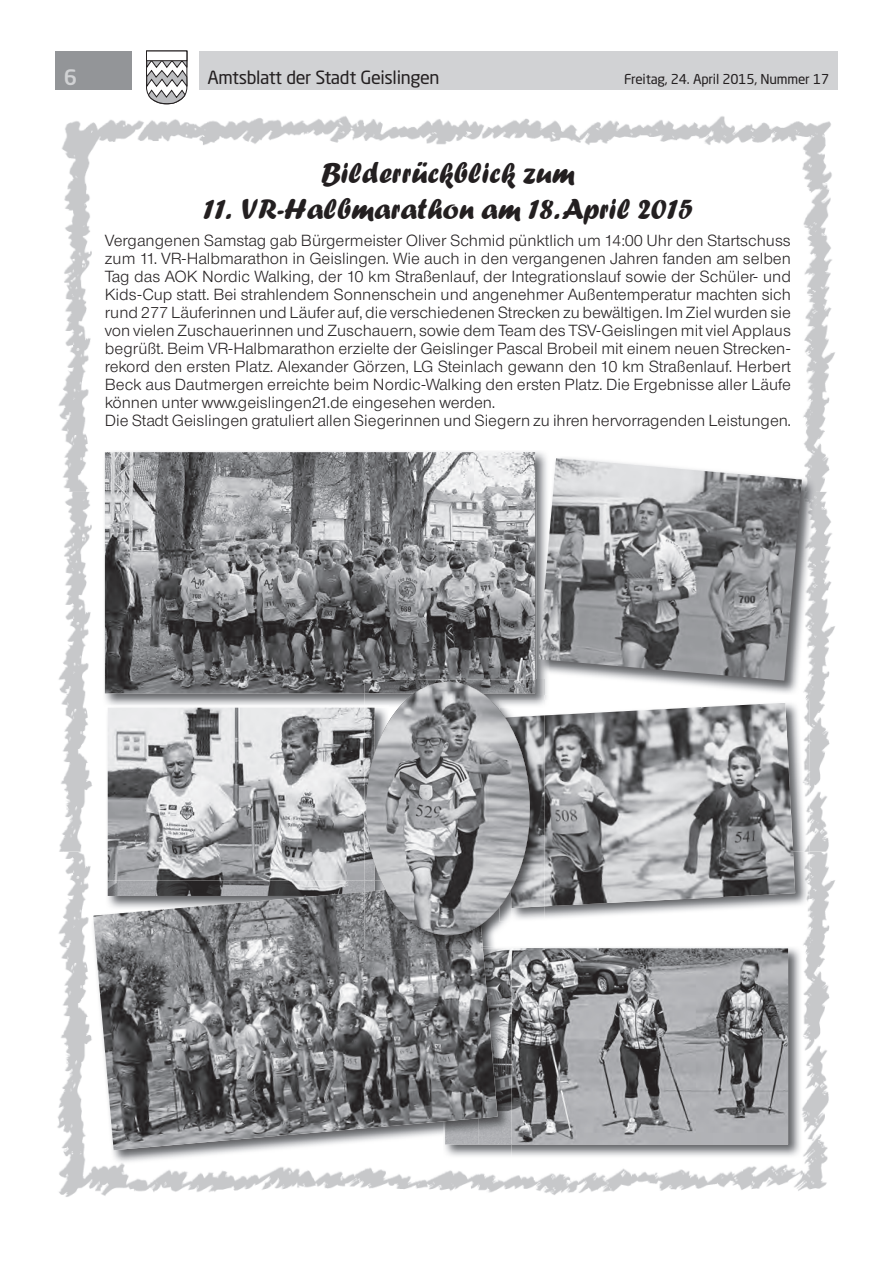
<style>
.page{position:relative;width:893px;height:1263px;background:#fff}
.page>*{position:absolute;margin:0;border:0;box-sizing:border-box;transform-origin:0 0}
.t1{font:30px "Forte";color:#231f20}
.t2{font:500 21px "Neo Sans Std";color:#d1d2d4}
.t3{font:18px "Neo Sans Std";letter-spacing:-.02em;color:#231f20}
.t4{font:300 15px/18px "Europa Nr 2 SB";color:#231f20}
.t5{font:13.5px "Neo Sans Std";letter-spacing:-.015em;color:#231f20}
</style>
<div class="page">
<div style="left:199px;top:51px;width:639px;height:38px;background:#d1d2d4"></div>
<div style="left:55px;top:51px;width:77px;height:38px;background:#939598"></div>
<svg style="left:146px;top:50px;width:42px;height:55px"></svg>
<div style="left:146px;top:51px;width:41px;height:10px;background:#fff;border:1px solid #231f20"></div>
<img style="left:58px;top:116px;width:777px;height:376px">
<img style="left:57px;top:852px;width:778px;height:345px">
<img style="left:58px;top:492px;width:777px;height:360px">
<img style="left:103px;top:450px;width:446px;height:257px">
<img style="left:105px;top:452px;width:430px;height:241px">
<img style="left:536px;top:456px;width:280px;height:239px">
<img style="left:538px;top:458px;width:264px;height:223px">
<img style="left:106px;top:852px;width:2px;height:28px">
<img style="left:106px;top:706px;width:258px;height:146px">
<img style="left:108px;top:708px;width:256px;height:172px">
<img style="left:512px;top:946px;width:290px;height:213px">
<img style="left:512px;top:948px;width:276px;height:196px">
<img style="left:91px;top:880px;width:421px;height:284px">
<img style="left:106px;top:880px;width:212px;height:12px">
<img style="left:443px;top:1121px;width:69px;height:38px">
<img style="left:93px;top:892px;width:405px;height:258px">
<img style="left:544px;top:701px;width:265px;height:221px">
<img style="left:544px;top:703px;width:251px;height:203px">
<img style="left:364px;top:680px;width:180px;height:26px">
<img style="left:364px;top:680px;width:171px;height:13px">
<img style="left:536px;top:680px;width:8px;height:15px">
<img style="left:512px;top:908px;width:32px;height:41px">
<img style="left:364px;top:708px;width:2px;height:172px">
<img style="left:483px;top:935px;width:29px;height:11px">
<img style="left:483px;top:946px;width:29px;height:2px">
<svg style="left:483px;top:948px;width:29px;height:1px"></svg>
<img style="left:364px;top:892px;width:119px;height:57px">
<img style="left:530px;top:701px;width:14px;height:14px">
<img style="left:530px;top:715px;width:14px;height:193px">
<svg style="left:364px;top:880px;width:2px;height:12px"></svg>
<img style="left:366px;top:682px;width:164px;height:253px">
<h2 class="t2" style="left:64px;top:64px;width:15px">6</h2>
<p class="t3" style="left:207px;top:66px;width:234px">Amtsblatt der Stadt Geislingen</p>
<p class="t5" style="left:624px;top:71px;width:207px">Freitag, 24. April 2015, Nummer 17</p>
<h1 class="t1" style="left:321px;top:156px;width:255px">Bilderrückblick zum</h1>
<h1 class="t1" style="left:203px;top:192px;width:491px">11. VR-Halbmarathon am 18. April 2015</h1>
<p class="t4" style="left:105px;top:231px;width:688px">Vergangenen Samstag gab Bürgermeister Oliver Schmid pünktlich um 14:00 Uhr den Startschuss zum 11. VR-Halbmarathon in Geislingen. Wie auch in den vergangenen Jahren fanden am selben Tag das AOK Nordic Walking, der 10 km Straßenlauf, der Integrationslauf sowie der Schüler- und Kids-Cup statt. Bei strahlendem Sonnenschein und angenehmer Außentemperatur machten sich rund 277 Läuferinnen und Läufer auf, die verschiedenen Strecken zu bewältigen. Im Ziel wurden sie von vielen Zuschauerinnen und Zuschauern, sowie dem Team des TSV-Geislingen mit viel Applaus begrüßt. Beim VR-Halbmarathon erzielte der Geislinger Pascal Brobeil mit einem neuen Strecken&shy;rekord den ersten Platz. Alexander Görzen, LG Steinlach gewann den 10 km Straßenlauf. Herbert Beck aus Dautmergen erreichte beim Nordic-Walking den ersten Platz. Die Ergebnisse aller Läufe können unter www.geislingen21.de eingesehen werden.<br>Die Stadt Geislingen gratuliert allen Siegerinnen und Siegern zu ihren hervorragenden Leistungen.</p>
</div>
